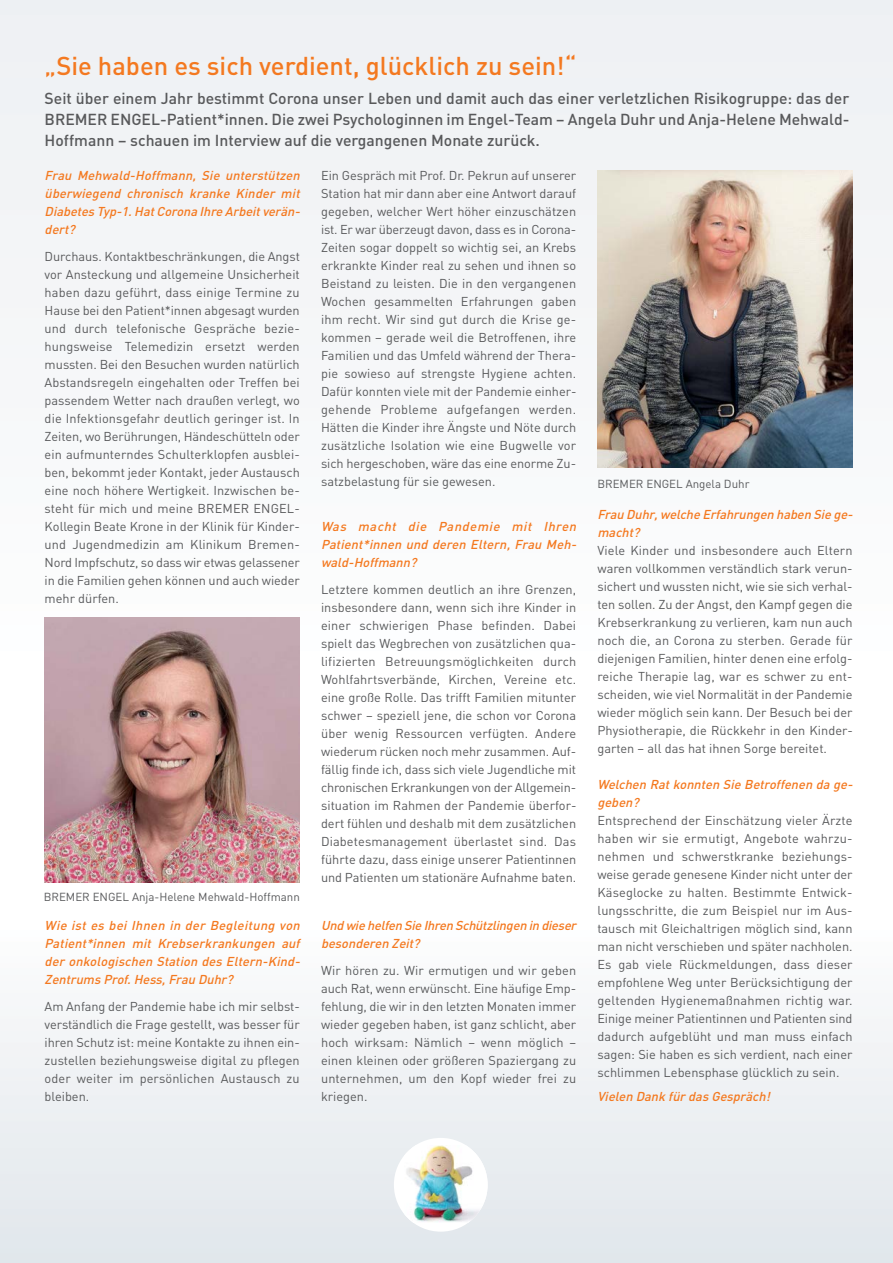
<style>
.page{position:relative;width:893px;height:1263px;background:#fff}
.page>*{position:absolute;margin:0;border:0;box-sizing:border-box;transform-origin:0 0}
.t1{font:500 25.5px "DIN";color:#f47920}
.t2{font:500 15.75px/21px "DIN";color:#58595b;text-align:justify}
.t3{font:12.75px/18px "DIN";color:#58595b;text-align:justify}
.t4{font:italic 500 12.75px/18px "DIN";letter-spacing:.01em;color:#f47920;text-align:justify}
.t5{font:11.55px "DIN";color:#58595b}
</style>
<div class="page">
<div style="left:0;top:0;width:893px;height:670px;background:#f5f7f8"></div>
<div style="left:0;top:927px;width:893px;height:336px;background:linear-gradient(to bottom,#fcfdfd,#e0e6eb)"></div>
<img style="left:45px;top:618px;width:255px;height:264px">
<img style="left:597px;top:170px;width:256px;height:298px">
<div style="left:394px;top:1138px;width:94px;height:93px;background:#fff;border-radius:50%"></div>
<img style="left:405px;top:1146px;width:83px;height:76px">
<h1 class="t1" style="left:45px;top:57px;width:533px">„Sie haben es sich verdient, glücklich zu sein!“</h1>
<p class="t2" style="left:45px;top:89px;width:806px">Seit über einem Jahr bestimmt Corona unser Leben und damit auch das einer verletzlichen Risikogruppe: das der BREMER ENGEL-Patient*innen. Die zwei Psychologinnen im Engel-Team – Angela Duhr und Anja-Helene Mehwald-Hoffmann – schauen im Interview auf die vergangenen Monate zurück.</p>
<p class="t4" style="left:45px;top:168px;width:259px">Frau Mehwald-Hoffmann, Sie unterstützen überwiegend chronisch kranke Kinder mit Diabetes Typ-1.HatCorona Ihre Arbeitverän&shy;dert?</p>
<p class="t3" style="left:45px;top:247px;width:257px">Durchaus. Kontaktbeschränkungen, die Angst vor Ansteckung und allgemeine Unsicherheit haben dazu geführt, dass einige Termine zu Hause bei den Patient*innen abgesagt wurden und durch telefonische Gespräche bezie&shy;hungsweise Telemedizin ersetzt werden mussten. Bei den Besuchen wurden natürlich Abstandsregeln eingehalten oder Treffen bei passendem Wetter nach draußen verlegt, wo die Infektionsgefahr deutlich geringer ist. In Zeiten, wo Berührungen, Händeschütteln oder ein aufmunterndes Schulterklopfen ausblei&shy;ben, bekommt jeder Kontakt, jeder Austausch eine noch höhere Wertigkeit. Inzwischen be&shy;steht für mich und meine BREMER ENGEL-Kollegin Beate Krone in der Klinik für Kinder&shy;und Jugendmedizin am Klinikum Bremen-Nord Impfschutz, so dass wir etwas gelassener in die Familien gehen können und auch wieder mehr dürfen.</p>
<p class="t5" style="left:44px;top:890px;width:258px">BREMER ENGEL Anja-Helene Mehwald-Hoffmann</p>
<p class="t4" style="left:45px;top:918px;width:259px">Wie ist es bei Ihnen in der Begleitung von Patient*innen mit Krebserkrankungen auf der onkologischen Station des Eltern-Kind-Zentrums Prof.Hess,Frau Duhr?</p>
<p class="t3" style="left:45px;top:997px;width:257px">Am Anfang der Pandemie habe ich mir selbst&shy;verständlich die Frage gestellt, was besser für ihren Schutz ist: meine Kontakte zu ihnen ein&shy;zustellen beziehungsweise digital zu pflegen oder weiter im persönlichen Austausch zu bleiben.</p>
<p class="t3" style="left:321px;top:166px;width:257px">Ein Gespräch mit Prof. Dr. Pekrun auf unserer Station hat mir dann aber eine Antwort darauf gegeben, welcher Wert höher einzuschätzen ist. Er war überzeugt davon, dass es in Corona-Zeiten sogar doppelt so wichtig sei, an Krebs erkrankte Kinder real zu sehen und ihnen so Beistand zu leisten. Die in den vergangenen Wochen gesammelten Erfahrungen gaben ihm recht. Wir sind gut durch die Krise ge&shy;kommen – gerade weil die Betroffenen, ihre Familien und das Umfeld während der Thera&shy;pie sowieso auf strengste Hygiene achten.<br>Dafür konnten viele mit der Pandemie einher&shy;gehende Probleme aufgefangen werden.<br>Hätten die Kinder ihre Ängste und Nöte durch zusätzliche Isolation wie eine Bugwelle vor sich hergeschoben, wäre das eine enorme Zu&shy;satzbelastung für sie gewesen.</p>
<p class="t4" style="left:321px;top:519px;width:259px">Was macht die Pandemie mit Ihren Patient*innen und deren Eltern, Frau Meh&shy;wald-Hoffmann?</p>
<p class="t3" style="left:321px;top:580px;width:257px">Letztere kommen deutlich an ihre Grenzen, insbesondere dann, wenn sich ihre Kinder in einer schwierigen Phase befinden. Dabei spielt das Wegbrechen von zusätzlichen qua&shy;lifizierten Betreuungsmöglichkeiten durch Wohlfahrtsverbände, Kirchen, Vereine etc. eine große Rolle. Das trifft Familien mitunter schwer – speziell jene, die schon vor Corona über wenig Ressourcen verfügten. Andere wiederum rücken noch mehr zusammen. Auf&shy;fällig finde ich, dass sich viele Jugendliche mit chronischen Erkrankungen von der Allgemein&shy;situation im Rahmen der Pandemie überfor&shy;dert fühlen und deshalb mit dem zusätzlichen Diabetesmanagement überlastet sind. Das führte dazu, dass einige unserer Patientinnen und Patienten um stationäre Aufnahme baten.</p>
<p class="t4" style="left:321px;top:918px;width:259px">Und wie helfen Sie Ihren Schützlingen in dieser besonderen Zeit?</p>
<p class="t3" style="left:321px;top:961px;width:257px">Wir hören zu. Wir ermutigen und wir geben auch Rat, wenn erwünscht. Eine häufige Emp&shy;fehlung, die wir in den letzten Monaten immer wieder gegeben haben, ist ganz schlicht, aber hoch wirksam: Nämlich – wenn möglich – einen kleinen oder größeren Spaziergang zu unternehmen, um den Kopf wieder frei zu kriegen.</p>
<p class="t5" style="left:597px;top:476px;width:154px">BREMER ENGEL Angela Duhr</p>
<p class="t4" style="left:597px;top:507px;width:259px">Frau Duhr,welche Erfahrungen haben Sie ge&shy;macht?</p>
<p class="t3" style="left:597px;top:541px;width:257px">Viele Kinder und insbesondere auch Eltern waren vollkommen verständlich stark verun&shy;sichert und wussten nicht, wie sie sich verhal&shy;ten sollen. Zu der Angst, den Kampf gegen die Krebserkrankung zu verlieren, kam nun auch noch die, an Corona zu sterben. Gerade für diejenigen Familien, hinter denen eine erfolg&shy;reiche Therapie lag, war es schwer zu ent&shy;scheiden, wie viel Normalität in der Pandemie wieder möglich sein kann. Der Besuch bei der Physiotherapie, die Rückkehr in den Kinder&shy;garten – all das hat ihnen Sorge bereitet.</p>
<p class="t4" style="left:597px;top:777px;width:259px">Welchen Rat konnten Sie Betroffenen da ge&shy;geben?</p>
<p class="t3" style="left:597px;top:811px;width:257px">Entsprechend der Einschätzung vieler Ärzte haben wir sie ermutigt, Angebote wahrzu&shy;nehmen und schwerstkranke beziehungs&shy;weise gerade genesene Kinder nicht unter der Käseglocke zu halten. Bestimmte Entwick&shy;lungsschritte, die zum Beispiel nur im Aus&shy;tausch mit Gleichaltrigen möglich sind, kann man nicht verschieben und später nachholen.<br>Es gab viele Rückmeldungen, dass dieser empfohlene Weg unter Berücksichtigung der geltenden Hygienemaßnahmen richtig war.<br>Einige meiner Patientinnen und Patienten sind dadurch aufgeblüht und man muss einfach sagen: Sie haben es sich verdient, nach einer schlimmen Lebensphase glücklich zu sein.</p>
<p class="t4" style="left:597px;top:1089px;width:176px">Vielen Dank für das Gespräch!</p>
</div>
